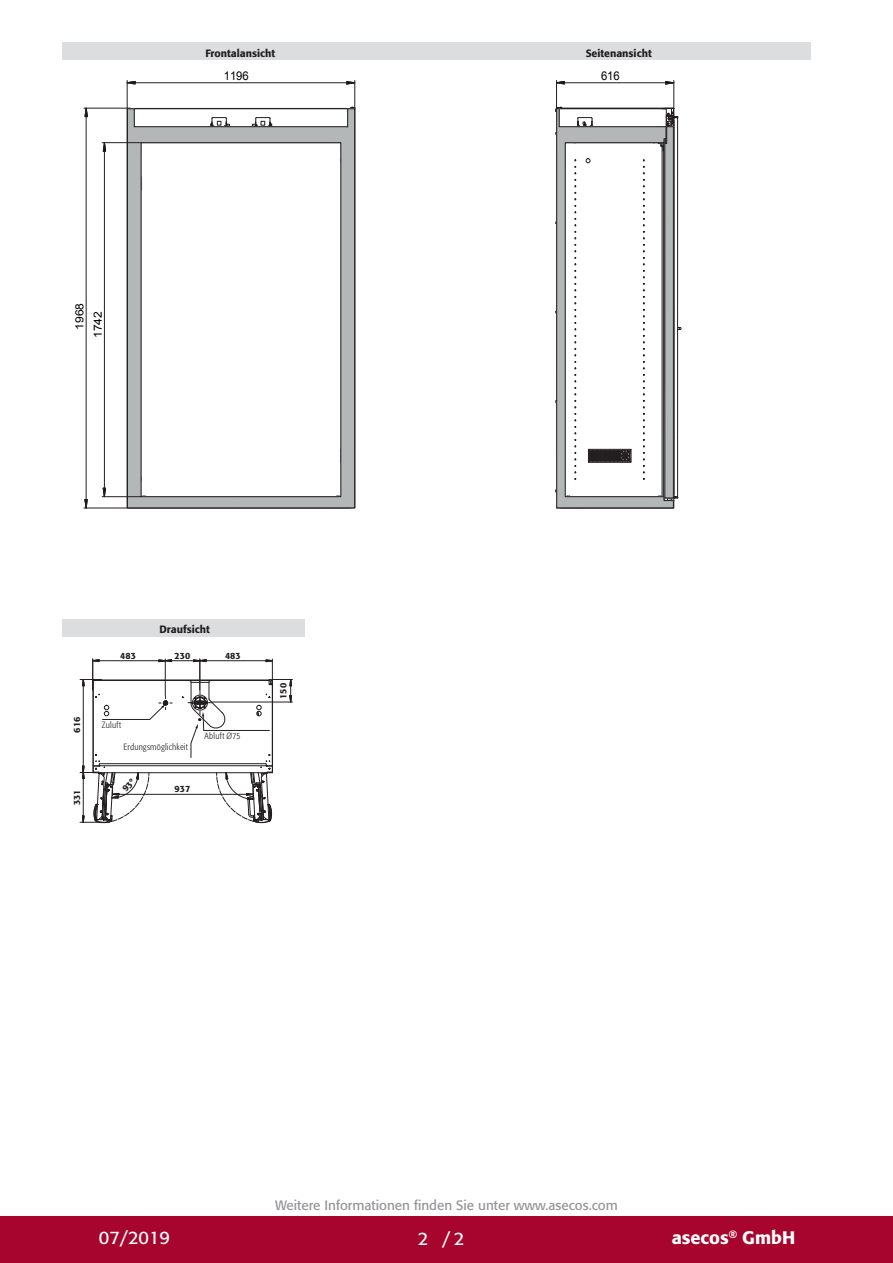
<style>
.page{position:relative;width:893px;height:1263px;background:#fff}
.page>*{position:absolute;margin:0;border:0;box-sizing:border-box;transform-origin:0 0}
.t1{font:500 18px "Formata Pro";color:#fff}
.t2{font:18px "Formata Pro";color:#fff}
.CB_AF_U4-Fachhaendle{font:13.5px "Formata Pro";color:#939598}
.t3{font:12px "Arial";letter-spacing:-.005em;color:#000001;scale:.94 1}
.t4{font:11.25px "Arial";letter-spacing:-.005em;color:#000001;scale:1.07 1}
.t5{font:500 10.5px "Formata Pro";color:#231f20}
.t6{font:300 condensed 9px "Formata Pro";letter-spacing:.02em;color:#231f20}
.t7{font:500 9px "Formata Pro";color:#231f20}
</style>
<div class="page">
<div style="left:0;top:1216px;width:893px;height:47px;background:#a7052d"></div>
<div style="left:63px;top:43px;width:748px;height:17px;background:#dcdddf"></div>
<svg style="left:84px;top:499px;width:4px;height:9px"></svg>
<svg style="left:84px;top:107px;width:4px;height:21px"></svg>
<hr style="left:86px;top:117px;width:1px;height:382px;background:#231f20">
<hr style="left:84px;top:508px;width:43px;height:1px;background:#231f20">
<hr style="left:84px;top:108px;width:44px;height:1px;background:#231f20">
<svg style="left:115px;top:80px;width:241px;height:429px"></svg>
<svg style="left:555px;top:80px;width:127px;height:429px"></svg>
<hr style="left:556px;top:80px;width:1px;height:30px;background:#231f20">
<svg style="left:102px;top:487px;width:4px;height:11px"></svg>
<svg style="left:102px;top:143px;width:4px;height:20px"></svg>
<hr style="left:104px;top:151px;width:1px;height:337px;background:#231f20">
<hr style="left:102px;top:142px;width:39px;height:1px;background:#231f20">
<hr style="left:102px;top:496px;width:39px;height:1px;background:#231f20">
<div style="left:63px;top:619px;width:242px;height:17px;background:#dcdddf"></div>
<svg style="left:80px;top:659px;width:212px;height:165px"></svg>
<p class="t4" style="left:72px;top:329px;width:26px;rotate:-90deg">1968</p>
<p class="t4" style="left:90px;top:338px;width:26px;rotate:-90deg">1742</p>
<p class="t5" style="left:205px;top:46px;width:71px">Frontalansicht</p>
<p class="t5" style="left:586px;top:47px;width:68px">Seitenansicht</p>
<p class="t3" style="left:224px;top:68px;width:28px">1196</p>
<p class="t3" style="left:601px;top:68px;width:21px">616</p>
<p class="t5" style="left:159px;top:622px;width:52px">Draufsicht</p>
<p class="t7" style="left:120px;top:650px;width:17px">483</p>
<p class="t7" style="left:225px;top:650px;width:17px">483</p>
<p class="t7" style="left:175px;top:650px;width:17px">230</p>
<p class="t7" style="left:71px;top:732px;width:17px;rotate:-90deg">616</p>
<p class="t7" style="left:71px;top:805px;width:17px;rotate:-90deg">331</p>
<p class="t6" style="left:102px;top:719px;width:21px">Zuluft</p>
<p class="t6" style="left:124px;top:741px;width:66px">Erdungsmöglichkeit</p>
<p class="t7" style="left:175px;top:783px;width:17px">937</p>
<p class="t6" style="left:205px;top:730px;width:37px">Abluft Ø75</p>
<p class="t7" style="left:277px;top:699px;width:17px;rotate:-90deg">150</p>
<p class="CB_AF_U4-Fachhaendle" style="left:275px;top:1196px;width:344px">Weitere Informationen finden Sie unter www.asecos.com</p>
<p class="t2" style="left:99px;top:1225px;width:73px">07/2019</p>
<p class="t2" style="left:418px;top:1227px;width:12px">2</p>
<p class="t2" style="left:442px;top:1227px;width:23px">/2</p>
<h1 class="t1" style="left:672px;top:1225px;width:125px">asecos<sup>®</sup> GmbH</h1>
</div>
